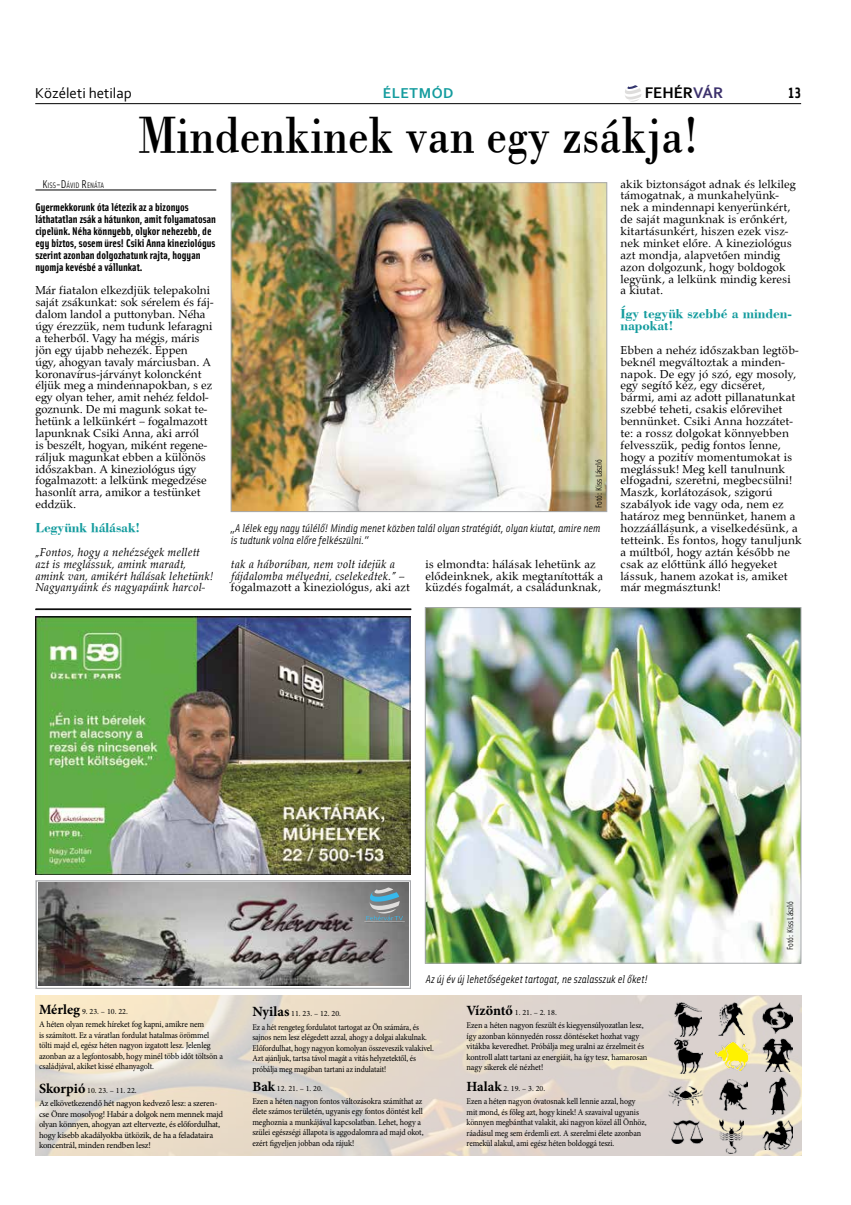
<style>
.page{position:relative;width:851px;height:1205px;background:#fff}
.page>*{position:absolute;margin:0;border:0;box-sizing:border-box;transform-origin:0 0}
.t1{font:52.5px "Bodoni PFL";color:#000;scale:.87 1}
.t2{font:700 16.12px "Corbel";color:#000}
.t3{font:15px "Corbel";color:#000}
.t4{font:700 15px "Corbel";letter-spacing:.04em;color:#149c9e}
.t5{font:700 15px "Solex";color:#000}
.t6{font:700 13.75px/11.9px "Bodoni PFL";color:#149c9e}
.t7{font:11.88px/11.9px "Palladius";letter-spacing:.01em;color:#000}
.t8{font:italic 11.88px/11.9px "Palladius";letter-spacing:.01em;color:#000}
.t9{font:700 11.25px/11.9px "Solex";color:#000}
.t10{font:italic 11.25px/11.9px "Solex";color:#000}
.t11{font:8.75px/10.5px "Minion Pro";letter-spacing:-.015em;color:#000;scale:.9 1}
.t12{font:8.75px/10.5px "Minion Pro";letter-spacing:-.015em;color:#000;scale:.92 1}
.t13{font:8.75px/10.5px "Minion Pro";letter-spacing:-.015em;color:#000;scale:.94 1}
.t14{font:8.75px/10.5px "Minion Pro";letter-spacing:-.015em;color:#000;scale:.93 1}
.t15{font:8.75px/10.5px "Minion Pro";letter-spacing:-.015em;color:#000;scale:.95 1}
.t16{font:8.75px/10.5px "Minion Pro";letter-spacing:-.015em;color:#000}
.t17{font:8.75px "Solex";color:#000}
.t18{font:8px "Minion Pro";color:#000}
.t19{font:7.88px "Solex";color:#000}
.s1{color:#3c316c}
.s2{font-size:11.25px}
.s3{font-style:normal}
.s4{font-weight:700;font-size:14.12px}
.s5{font-weight:700;font-size:14px}
</style>
<div class="page">
<hr style="left:35px;top:103px;width:766px;height:1px;background:#000">
<svg style="left:625px;top:85px;width:16px;height:17px"></svg>
<img style="left:35px;top:996px;width:766px;height:159px">
<img style="left:675px;top:1002px;width:26px;height:34px">
<img style="left:675px;top:1038px;width:27px;height:35px">
<img style="left:668px;top:1086px;width:34px;height:19px">
<img style="left:671px;top:1120px;width:31px;height:23px">
<img style="left:718px;top:1002px;width:26px;height:33px">
<img style="left:715px;top:1043px;width:34px;height:28px">
<img style="left:719px;top:1079px;width:28px;height:32px">
<img style="left:719px;top:1119px;width:24px;height:34px">
<img style="left:762px;top:1003px;width:30px;height:31px">
<img style="left:762px;top:1039px;width:30px;height:33px">
<img style="left:769px;top:1077px;width:18px;height:37px">
<img style="left:762px;top:1121px;width:30px;height:28px">
<hr style="left:35px;top:190px;width:181px;height:1px;background:#000">
<img style="left:233px;top:184px;width:372px;height:326px">
<div style="left:231px;top:182px;width:376px;height:330px;border:1px solid #a7a9ac"></div>
<img style="left:427px;top:609px;width:372px;height:352px">
<div style="left:425px;top:607px;width:376px;height:356px;border:1px solid #a7a9ac"></div>
<img style="left:35px;top:617px;width:376px;height:257px">
<hr style="left:35px;top:609px;width:376px;height:1px;background:#000">
<div style="left:35px;top:880px;width:375px;height:109px;border:1px solid #a7a9ac"></div>
<img style="left:38px;top:882px;width:371px;height:104px">
<svg style="left:364px;top:887px;width:41px;height:35px"></svg>
<h2 class="t2" style="left:644px;top:83px;width:80px">FEHÉR<span class="s1">VÁR</span></h2>
<p class="t3" style="left:35px;top:84px;width:98px">Közéleti hetilap</p>
<p class="t4" style="left:382px;top:84px;width:72px">életmód</p>
<p class="t5" style="left:788px;top:83px;width:14px">13</p>
<h1 class="t1" style="left:138px;top:98px;width:645px">Mindenkinek van egy zsákja!</h1>
<p class="t19" style="left:43px;top:180px;width:63px"><span class="s2">K</span>ISS<span class="s2">-D</span>ÁVID <span class="s2">R</span>ENÁTA</p>
<p class="t9" style="left:35px;top:201px;width:182px">Gyermekkorunk óta létezik az a bizonyos láthatatlan zsák a hátunkon, amit folyamatosan cipelünk. Néha könnyebb, olykor nehezebb, de egy biztos, sosem üres! Csiki Anna kineziológus szerint azonban dolgozhatunk rajta, hogyan nyomja kevésbé a vállunkat.</p>
<p class="t7" style="left:35px;top:285px;width:180px">Már fiatalon elkezdjük telepakolni saját zsákunkat: sok sérelem és fáj&shy;dalom landol a puttonyban. Néha úgy érezzük, nem tudunk lefaragni a teherből. Vagy ha mégis, máris jön egy újabb nehezék. Éppen<br>úgy, ahogyan tavaly márciusban. A koronavírus-járványt koloncként éljük meg a mindennapokban, s ez egy olyan teher, amit nehéz feldol&shy;goznunk. De mi magunk sokat te&shy;hetünk a lelkünkért – fogalmazott lapunknak Csiki Anna, aki arról<br>is beszélt, hogyan, miként regene&shy;ráljuk magunkat ebben a különös időszakban. A kineziológus úgy fogalmazott: a lelkünk megedzése hasonlít arra, amikor a testünket eddzük.</p>
<p class="t6" style="left:35px;top:521px;width:106px">Legyünk hálásak!</p>
<p class="t8" style="left:35px;top:546px;width:179px">„Fontos, hogy a nehézségek mellett azt is meglássuk, amink maradt, amink van, amikért hálásak lehetünk!<br>Nagyanyáink és nagyapáink harcol-</p>
<p class="t17" style="left:593px;top:508px;width:51px;rotate:-90deg">Fotó: Kiss László</p>
<p class="t10" style="left:231px;top:522px;width:371px">„A lélek egy nagy túlélő! Mindig menet közben talál olyan stratégiát, olyan kiutat, amire nem is tudtunk volna előre felkészülni.”</p>
<p class="t8" style="left:231px;top:558px;width:180px">tak a háborúban, nem volt idejük a fájdalomba mélyedni, cselekedtek.” <span class="s3">– fogalmazott a kineziológus, aki azt</span></p>
<p class="t7" style="left:425px;top:558px;width:179px">is elmondta: hálásak lehetünk az elődeinknek, akik megtanították a küzdés fogalmát, a családunknak,</p>
<p class="t7" style="left:620px;top:178px;width:177px">akik biztonságot adnak és lelkileg támogatnak, a munkahelyünk&shy;nek a mindennapi kenyerünkért, de saját magunknak is erőnkért, kitartásunkért, hiszen ezek visz&shy;nek minket előre. A kineziológus azt mondja, alapvetően mindig azon dolgozunk, hogy boldogok legyünk, a lelkünk mindig keresi a kiutat.</p>
<p class="t6" style="left:620px;top:307px;width:173px">Így tegyük szebbé a minden&shy;napokat!</p>
<p class="t7" style="left:620px;top:344px;width:183px">Ebben a nehéz időszakban legtöb&shy;beknél megváltoztak a minden&shy;napok. De egy jó szó, egy mosoly, egy segítő kéz, egy dicséret, bármi, ami az adott pillanatunkat szebbé teheti, csakis előrevihet bennünket. Csiki Anna hozzátet&shy;te: a rossz dolgokat könnyebben felvesszük, pedig fontos lenne, hogy a pozitív momentumokat is meglássuk! Meg kell tanulnunk elfogadni, szeretni, megbecsülni!<br>Maszk, korlátozások, szigorú szabályok ide vagy oda, nem ez határoz meg bennünket, hanem a hozzáállásunk, a viselkedésünk, a tetteink. És fontos, hogy tanuljunk a múltból, hogy aztán később ne csak az előttünk álló hegyeket lássuk, hanem azokat is, amiket már megmásztunk!</p>
<p class="t10" style="left:426px;top:973px;width:223px">Az új év új lehetőségeket tartogat, ne szalasszuk el őket!</p>
<p class="t17" style="left:784px;top:950px;width:51px;rotate:-90deg">Fotó: Kiss László</p>
<p class="t18" style="left:39px;top:1006px;width:90px"><span class="s4">Mérleg</span> 9. 23. – 10. 22.</p>
<p class="t13" style="left:39px;top:1019px;width:197px">A héten olyan remek híreket fog kapni, amikre nem<br>is számított. Ez a váratlan fordulat hatalmas örömmel tölti majd el, egész héten nagyon izgatott lesz. Jelenleg azonban az a legfontosabb, hogy minél több időt töltsön a családjával, akiket kissé elhanyagolt.</p>
<p class="t18" style="left:39px;top:1085px;width:99px"><span class="s5">Skorpió</span> 10. 23. – 11. 22.</p>
<p class="t16" style="left:39px;top:1098px;width:186px">Az elkövetkezendő hét nagyon kedvező lesz: a szeren&shy;cse Önre mosolyog! Habár a dolgok nem mennek majd olyan könnyen, ahogyan azt eltervezte, és előfordulhat, hogy kisebb akadályokba ütközik, de ha a feladataira koncentrál, minden rendben lesz!</p>
<p class="t18" style="left:252px;top:1008px;width:90px"><span class="s4">Nyilas</span> 11. 23. – 12. 20.</p>
<p class="t11" style="left:252px;top:1021px;width:203px">Ez a hét rengeteg fordulatot tartogat az Ön számára, és sajnos nem lesz elégedett azzal, ahogy a dolgai alakulnak.<br>Előfordulhat, hogy nagyon komolyan összeveszik valakivel.<br>Azt ajánljuk, tartsa távol magát a vitás helyzetektől, és próbálja meg magában tartani az indulatait!</p>
<p class="t18" style="left:252px;top:1082px;width:72px"><span class="s5">Bak</span> 12. 21. – 1. 20.</p>
<p class="t14" style="left:252px;top:1096px;width:185px">Ezen a héten nagyon fontos változásokra számíthat az élete számos területén, ugyanis egy fontos döntést kell meghoznia a munkájával kapcsolatban. Lehet, hogy a szülei egészségi állapota is aggodalomra ad majd okot, ezért figyeljen jobban oda rájuk!</p>
<p class="t18" style="left:466px;top:1007px;width:92px"><span class="s4">Vízöntő</span> 1. 21. – 2. 18.</p>
<p class="t15" style="left:466px;top:1020px;width:192px">Ezen a héten nagyon feszült és kiegyensúlyozatlan lesz, így azonban könnyedén rossz döntéseket hozhat vagy vitákba keveredhet. Próbálja meg uralni az érzelmeit és kontroll alatt tartani az energiáit, ha így tesz, hamarosan nagy sikerek elé nézhet!</p>
<p class="t18" style="left:466px;top:1083px;width:80px"><span class="s5">Halak</span> 2. 19. – 3. 20.</p>
<p class="t12" style="left:466px;top:1096px;width:197px">Ezen a héten nagyon óvatosnak kell lennie azzal, hogy mit mond, és főleg azt, hogy kinek! A szavaival ugyanis könnyen megbánthat valakit, aki nagyon közel áll Önhöz, ráadásul meg sem érdemli ezt. A szerelmi élete azonban remekül alakul, ami egész héten boldoggá teszi.</p>
</div>
